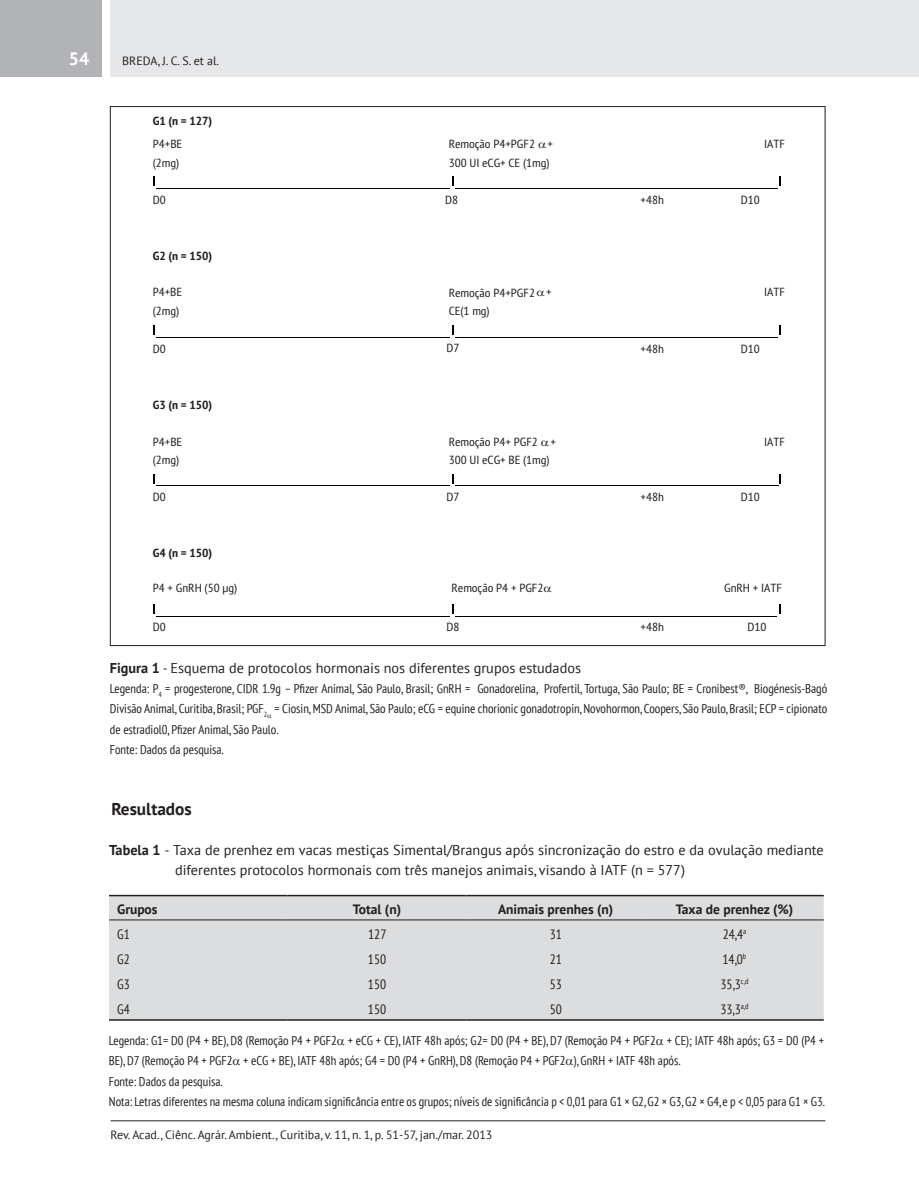
<style>
.page{position:relative;width:919px;height:1191px;background:#fff}
.page>*{position:absolute;margin:0;border:0;box-sizing:border-box;transform-origin:0 0}
.t1{font:700 18px "PT Sans";color:#fff}
.Título_1{font:700 17.25px "PT Sans";color:#231f20}
.Título_-_Tabela{font:14.25px/20.2px "PT Sans";color:#231f20}
.Título_-_Figuras{font:14.25px "PT Sans";color:#231f20}
.Corpo_-_Esquerda{font:condensed 13.5px "PT Sans";color:#231f20}
.Cabeçalho_-_Centro{font:700 13.5px "PT Sans";color:#231f20}
.Cabeçalho_-_Esquerda{font:700 13.5px "PT Sans";color:#231f20}
.Legenda_-_Figuras{font:condensed 12.75px/20.2px "PT Sans";color:#231f20;text-align:justify}
.t2{font:12px "PT Sans";color:#231f20}
.t3{font:condensed 11.7px/18.6px "PT Sans";color:#231f20;scale:1.13 1}
.t4{font:700 condensed 11.7px/23.4px "PT Sans";color:#231f20;scale:1.13 1}
.s1{font-weight:400}
.s2{font-weight:700}
</style>
<div class="page">
<div style="left:111px;top:0;width:807px;height:77px;background:#e6e7e9"></div>
<div style="left:0;top:0;width:102px;height:77px;background:#b2b3b7"></div>
<hr style="left:111px;top:1120px;width:714px;height:1px;background:#231f20">
<svg style="left:153px;top:176px;width:627px;height:13px"></svg>
<svg style="left:153px;top:325px;width:586px;height:13px"></svg>
<hr style="left:739px;top:337px;width:38px;height:1px;background:#000">
<svg style="left:153px;top:474px;width:564px;height:12px"></svg>
<hr style="left:717px;top:485px;width:34px;height:1px;background:#000">
<svg style="left:751px;top:474px;width:29px;height:12px"></svg>
<svg style="left:153px;top:604px;width:627px;height:13px"></svg>
<div style="left:109px;top:896px;width:714px;height:23px;background:#dcdddf"></div>
<div style="left:109px;top:920px;width:714px;height:99px;background:#dcdddf"></div>
<hr style="left:109px;top:919px;width:179px;height:1px;background:#231f20">
<hr style="left:288px;top:919px;width:178px;height:1px;background:#231f20">
<hr style="left:466px;top:919px;width:179px;height:1px;background:#231f20">
<hr style="left:645px;top:919px;width:178px;height:1px;background:#231f20">
<hr style="left:109px;top:1019px;width:179px;height:1px;background:#231f20">
<hr style="left:288px;top:1019px;width:178px;height:1px;background:#231f20">
<hr style="left:466px;top:1019px;width:179px;height:1px;background:#231f20">
<hr style="left:645px;top:1019px;width:178px;height:1px;background:#231f20">
<hr style="left:109px;top:895px;width:179px;height:1px;background:#231f20">
<hr style="left:288px;top:895px;width:178px;height:1px;background:#231f20">
<hr style="left:466px;top:895px;width:179px;height:1px;background:#231f20">
<hr style="left:645px;top:895px;width:178px;height:1px;background:#231f20">
<h1 class="t1" style="left:69px;top:47px;width:22px">54</h1>
<p class="t2" style="left:122px;top:53px;width:98px">BREDA, J. C. S. et al.</p>
<p class="t4" style="left:153px;top:109px;width:54px">G1 (n = 127)<br><span class="s1">P4+BE</span></p>
<p class="t3" style="left:448px;top:134px;width:94px">Remoção P4+PGF2 +</p>
<p class="t3" style="left:764px;top:134px;width:20px">IATF</p>
<p class="t3" style="left:153px;top:153px;width:25px">(2mg)</p>
<p class="t3" style="left:448px;top:153px;width:91px">300 UI eCG+ CE (1mg)</p>
<p class="t3" style="left:153px;top:190px;width:13px">D0</p>
<p class="t3" style="left:445px;top:190px;width:13px">D8</p>
<p class="t3" style="left:640px;top:190px;width:22px">+48h</p>
<p class="t3" style="left:741px;top:190px;width:18px">D10</p>
<p class="t4" style="left:153px;top:244px;width:54px">G2 (n = 150)</p>
<p class="t3" style="left:153px;top:283px;width:28px">P4+BE</p>
<p class="t3" style="left:764px;top:283px;width:20px">IATF</p>
<p class="t3" style="left:153px;top:302px;width:25px">(2mg)</p>
<p class="t3" style="left:448px;top:302px;width:38px">CE(1 mg)</p>
<p class="t3" style="left:153px;top:339px;width:13px">D0</p>
<p class="t3" style="left:640px;top:339px;width:22px">+48h</p>
<p class="t3" style="left:740px;top:339px;width:18px">D10</p>
<p class="t3" style="left:448px;top:283px;width:93px">Remoção P4+PGF2 +</p>
<p class="t3" style="left:446px;top:339px;width:13px">D7</p>
<p class="t4" style="left:153px;top:393px;width:54px">G3 (n = 150)</p>
<p class="t3" style="left:153px;top:432px;width:28px">P4+BE</p>
<p class="t3" style="left:764px;top:432px;width:20px">IATF</p>
<p class="t3" style="left:153px;top:450px;width:25px">(2mg)</p>
<p class="t3" style="left:153px;top:487px;width:13px">D0</p>
<p class="t3" style="left:640px;top:487px;width:22px">+48h</p>
<p class="t3" style="left:740px;top:487px;width:18px">D10</p>
<p class="t3" style="left:448px;top:432px;width:96px">Remoção P4+ PGF2 +<br>300 UI eCG+ BE (1mg)</p>
<p class="t3" style="left:446px;top:487px;width:13px">D7</p>
<p class="t4" style="left:153px;top:541px;width:54px">G4 (n = 150)</p>
<p class="t3" style="left:153px;top:578px;width:76px">P4 + GnRH (50 µg)</p>
<p class="t3" style="left:724px;top:578px;width:53px">GnRH + IATF</p>
<p class="t3" style="left:153px;top:618px;width:13px">D0</p>
<p class="t3" style="left:640px;top:618px;width:22px">+48h</p>
<p class="t3" style="left:747px;top:618px;width:18px">D10</p>
<p class="t3" style="left:451px;top:578px;width:83px">Remoção P4 + PGF2</p>
<p class="t3" style="left:446px;top:617px;width:13px">D8</p>
<p class="Título_-_Figuras" style="left:110px;top:658px;width:472px"><span class="s2">Figura 1</span> - Esquema de protocolos hormonais nos diferentes grupos estudados</p>
<p class="Legenda_-_Figuras" style="left:110px;top:678px;width:718px">Legenda: P<sub>4</sub> = progesterone, CIDR 1.9g – Pfizer Animal, São Paulo, Brasil; GnRH = Gonadorelina, Profertil, Tortuga, São Paulo; BE = Cronibest®, Biogénesis-Bagó Divisão Animal, Curitiba, Brasil; PGF<sub>2</sub> = Ciosin, MSD Animal, São Paulo; eCG = equine chorionic gonadotropin, Novohormon, Coopers, São Paulo, Brasil; ECP = cipionato de estradiol0, Pfizer Animal, São Paulo.</p>
<p class="Legenda_-_Figuras" style="left:110px;top:739px;width:115px">Fonte: Dados da pesquisa.</p>
<p class="Título_1" style="left:111px;top:797px;width:82px">Resultados</p>
<p class="Título_-_Tabela" style="left:175px;top:839px;width:650px;text-indent:-66px"><span class="s2">Tabela 1</span> - Taxa de prenhez em vacas mestiças Simental/Brangus após sincronização do estro e da ovulação mediante diferentes protocolos hormonais com três manejos animais, visando à IATF (n = 577)</p>
<p class="Cabeçalho_-_Esquerda" style="left:117px;top:899px;width:42px">Grupos</p>
<p class="Cabeçalho_-_Esquerda" style="left:353px;top:899px;width:50px">Total (n)</p>
<p class="Cabeçalho_-_Centro" style="left:498px;top:899px;width:117px">Animais prenhes (n)</p>
<p class="Cabeçalho_-_Centro" style="left:675px;top:899px;width:119px">Taxa de prenhez (%)</p>
<p class="Corpo_-_Esquerda" style="left:117px;top:925px;width:14px">G1</p>
<p class="Corpo_-_Esquerda" style="left:368px;top:925px;width:20px">127</p>
<p class="Corpo_-_Esquerda" style="left:549px;top:925px;width:14px">31</p>
<p class="Corpo_-_Esquerda" style="left:722px;top:925px;width:25px">24,4<sup>a</sup></p>
<p class="Corpo_-_Esquerda" style="left:117px;top:950px;width:14px">G2</p>
<p class="Corpo_-_Esquerda" style="left:368px;top:950px;width:20px">150</p>
<p class="Corpo_-_Esquerda" style="left:549px;top:950px;width:14px">21</p>
<p class="Corpo_-_Esquerda" style="left:722px;top:950px;width:25px">14,0<sup>b</sup></p>
<p class="Corpo_-_Esquerda" style="left:117px;top:975px;width:14px">G3</p>
<p class="Corpo_-_Esquerda" style="left:368px;top:975px;width:20px">150</p>
<p class="Corpo_-_Esquerda" style="left:549px;top:975px;width:14px">53</p>
<p class="Corpo_-_Esquerda" style="left:720px;top:975px;width:29px">35,3<sup>c,d</sup></p>
<p class="Corpo_-_Esquerda" style="left:117px;top:1000px;width:14px">G4</p>
<p class="Corpo_-_Esquerda" style="left:368px;top:1000px;width:20px">150</p>
<p class="Corpo_-_Esquerda" style="left:549px;top:1000px;width:14px">50</p>
<p class="Corpo_-_Esquerda" style="left:720px;top:1000px;width:30px">33,3<sup>a,d</sup></p>
<p class="Legenda_-_Figuras" style="left:109px;top:1030px;width:716px">Legenda: G1= D0 (P4 + BE), D8 (Remoção P4 + PGF2 + eCG + CE), IATF 48h após; G2= D0 (P4 + BE), D7 (Remoção P4 + PGF2 + CE); IATF 48h após; G3 = D0 (P4 +<br>BE), D7 (Remoção P4 + PGF2 + eCG + BE), IATF 48h após; G4 = D0 (P4 + GnRH), D8 (Remoção P4 + PGF2 ), GnRH + IATF 48h após.</p>
<p class="Legenda_-_Figuras" style="left:109px;top:1070px;width:115px">Fonte: Dados da pesquisa.</p>
<p class="Legenda_-_Figuras" style="left:109px;top:1091px;width:717px">Nota: Letras diferentes na mesma coluna indicam significância entre os grupos; níveis de significância p &lt; 0,01 para G1 × G2, G2 × G3, G2 × G4, e p &lt; 0,05 para G1 × G3.</p>
<p class="t2" style="left:111px;top:1126px;width:383px">Rev. Acad., Ciênc. Agrár. Ambient., Curitiba, v. 11, n. 1, p. 51-57, jan./mar. 2013</p>
</div>
